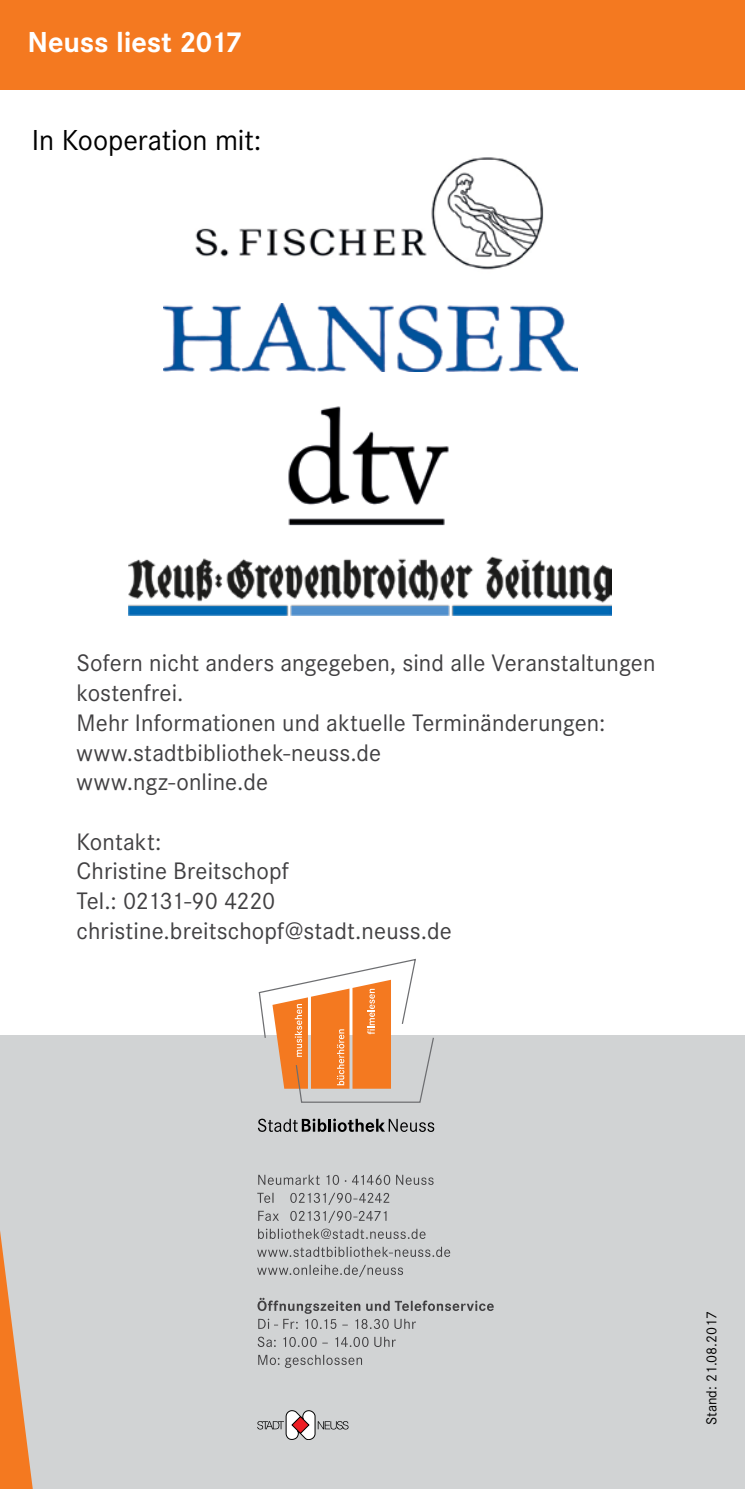
<style>
.page{position:relative;width:745px;height:1489px;background:#fff}
.page>*{position:absolute;margin:0;border:0;box-sizing:border-box;transform-origin:0 0}
.t1{font:30px "Corporate S";letter-spacing:-.005em;color:#000}
.t2{font:700 30px "Corporate S";letter-spacing:-.005em;color:#fff}
.t3{font:24.75px/29.8px "Corporate S";letter-spacing:.005em;color:#414042}
.t4{font:15px "Corporate S";color:#000}
</style>
<div class="page">
<img style="left:195px;top:157px;width:349px;height:113px">
<img style="left:128px;top:556px;width:483px;height:59px">
<img style="left:288px;top:406px;width:161px;height:120px">
<div style="left:0;top:0;width:744px;height:89px;background:#f47920"></div>
<div style="left:0;top:1035px;width:744px;height:453px;background:#d1d3d4"></div>
<svg style="left:257px;top:1410px;width:91px;height:29px"></svg>
<svg style="left:258px;top:1118px;width:176px;height:13px"></svg>
<svg style="left:258px;top:958px;width:176px;height:145px"></svg>
<svg style="left:258px;top:1354px;width:104px;height:13px"></svg>
<svg style="left:257px;top:1336px;width:138px;height:10px"></svg>
<svg style="left:257px;top:1297px;width:236px;height:31px"></svg>
<svg style="left:257px;top:1264px;width:146px;height:12px"></svg>
<svg style="left:257px;top:1246px;width:193px;height:10px"></svg>
<svg style="left:258px;top:1228px;width:167px;height:10px"></svg>
<svg style="left:258px;top:1210px;width:128px;height:12px"></svg>
<svg style="left:257px;top:1192px;width:132px;height:12px"></svg>
<svg style="left:258px;top:1174px;width:175px;height:10px"></svg>
<svg style="left:0;top:1231px;width:33px;height:257px"></svg>
<img style="left:163px;top:304px;width:414px;height:67px">
<p class="t2" style="left:28px;top:24px;width:216px">Neuss liest 2017</p>
<p class="t1" style="left:32px;top:123px;width:231px">In Kooperation mit:</p>
<p class="t3" style="left:76px;top:648px;width:580px">Sofern nicht anders angegeben, sind alle Veranstaltungen kostenfrei.<br>Mehr Informationen und aktuelle Terminänderungen: www.stadtbibliothek-neuss.de<br>www.ngz-online.de</p>
<p class="t3" style="left:76px;top:826px;width:376px">Kontakt:<br>Christine Breitschopf<br>Tel.: 02131-90 4220 christine.breitschopf@stadt.neuss.de</p>
<p class="t4" style="left:702px;top:1424px;width:116px;rotate:-90deg">Stand: 21.08.2017</p>
</div>
